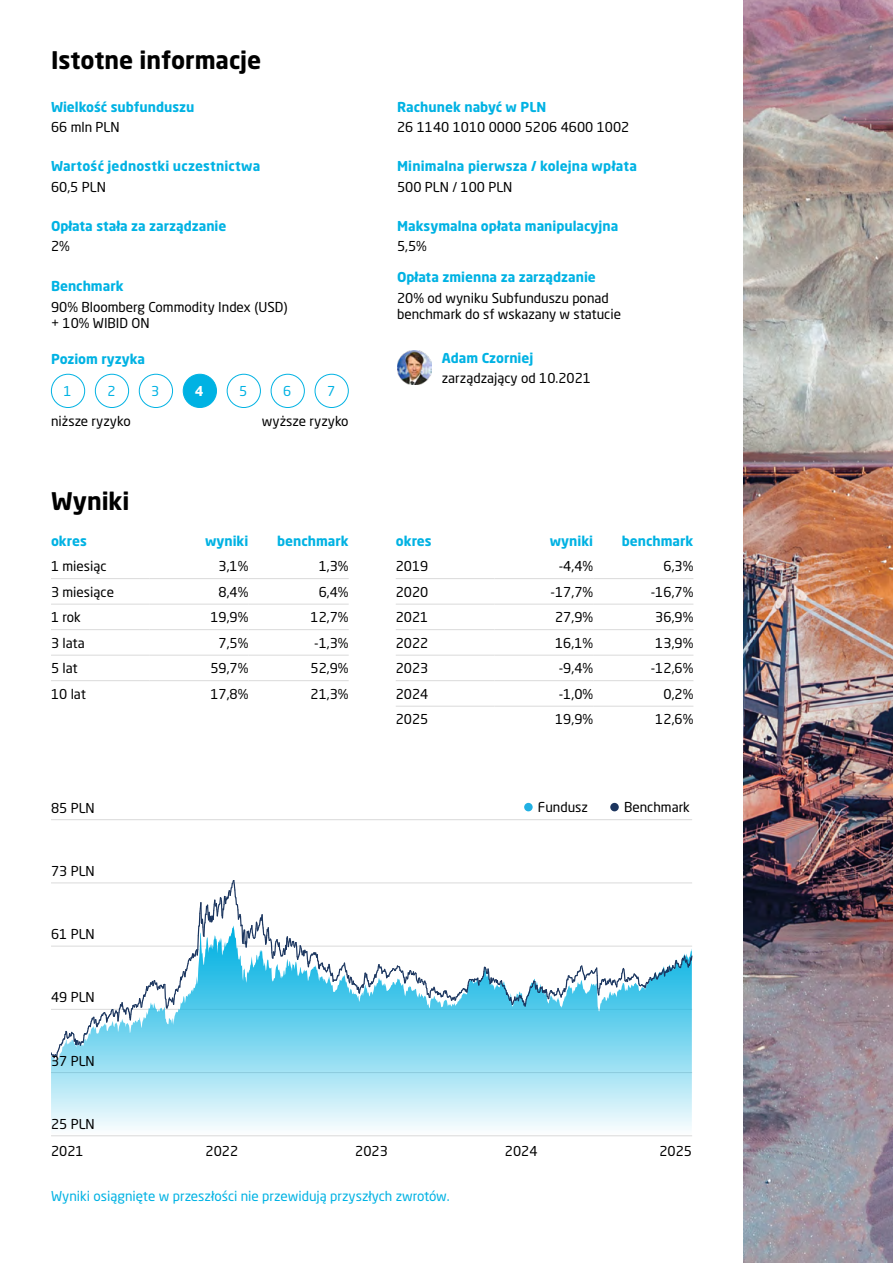
<style>
.page{position:relative;width:893px;height:1263px;background:#fff}
.page>*{position:absolute;margin:0;border:0;box-sizing:border-box;transform-origin:0 0}
.t1{font:700 24px "Neo Sans Pro";letter-spacing:-.005em;color:#000}
.t2{font:13.5px/16.2px "Neo Sans Pro";color:#000}
.t3{font:700 13.5px "Neo Sans Pro";color:#00b2e3}
.t4{font:13.5px "Neo Sans Pro";color:#00b2e3}
.t5{font:700 13.5px "Neo Sans Pro";color:#fff}
</style>
<div class="page">
<img style="left:743px;top:0;width:150px;height:1262px">
<div style="left:51px;top:374px;width:34px;height:34px;border:1px solid #00b2e3;border-radius:50%"></div>
<div style="left:95px;top:374px;width:34px;height:34px;border:1px solid #00b2e3;border-radius:50%"></div>
<div style="left:139px;top:374px;width:34px;height:34px;border:1px solid #00b2e3;border-radius:50%"></div>
<div style="left:183px;top:374px;width:33px;height:33px;background:#00b2e3;border-radius:50%"></div>
<div style="left:183px;top:374px;width:34px;height:34px;border:1px solid #00b2e3;border-radius:50%"></div>
<div style="left:227px;top:374px;width:34px;height:34px;border:1px solid #00b2e3;border-radius:50%"></div>
<div style="left:271px;top:374px;width:34px;height:34px;border:1px solid #00b2e3;border-radius:50%"></div>
<div style="left:315px;top:374px;width:34px;height:34px;border:1px solid #00b2e3;border-radius:50%"></div>
<hr style="left:51px;top:1135px;width:641px;height:1px;background:#dadada">
<hr style="left:51px;top:819px;width:641px;height:1px;background:#dadada">
<svg style="left:51px;top:880px;width:641px;height:249px"></svg>
<img style="left:397px;top:351px;width:34px;height:34px">
<hr style="left:51px;top:578px;width:99px;height:1px;background:#dadada">
<hr style="left:150px;top:578px;width:98px;height:1px;background:#dadada">
<hr style="left:248px;top:578px;width:101px;height:1px;background:#dadada">
<hr style="left:51px;top:604px;width:99px;height:1px;background:#dadada">
<hr style="left:150px;top:604px;width:98px;height:1px;background:#dadada">
<hr style="left:248px;top:604px;width:101px;height:1px;background:#dadada">
<hr style="left:51px;top:629px;width:99px;height:1px;background:#dadada">
<hr style="left:150px;top:629px;width:98px;height:1px;background:#dadada">
<hr style="left:248px;top:629px;width:101px;height:1px;background:#dadada">
<hr style="left:51px;top:655px;width:99px;height:1px;background:#dadada">
<hr style="left:150px;top:655px;width:98px;height:1px;background:#dadada">
<hr style="left:248px;top:655px;width:101px;height:1px;background:#dadada">
<hr style="left:51px;top:680px;width:99px;height:1px;background:#dadada">
<hr style="left:150px;top:680px;width:98px;height:1px;background:#dadada">
<hr style="left:248px;top:680px;width:101px;height:1px;background:#dadada">
<hr style="left:396px;top:578px;width:98px;height:1px;background:#dadada">
<hr style="left:494px;top:578px;width:99px;height:1px;background:#dadada">
<hr style="left:593px;top:578px;width:100px;height:1px;background:#dadada">
<hr style="left:396px;top:604px;width:98px;height:1px;background:#dadada">
<hr style="left:494px;top:604px;width:99px;height:1px;background:#dadada">
<hr style="left:593px;top:604px;width:100px;height:1px;background:#dadada">
<hr style="left:396px;top:629px;width:98px;height:1px;background:#dadada">
<hr style="left:494px;top:629px;width:99px;height:1px;background:#dadada">
<hr style="left:593px;top:629px;width:100px;height:1px;background:#dadada">
<hr style="left:396px;top:655px;width:98px;height:1px;background:#dadada">
<hr style="left:494px;top:655px;width:99px;height:1px;background:#dadada">
<hr style="left:593px;top:655px;width:100px;height:1px;background:#dadada">
<hr style="left:396px;top:680px;width:98px;height:1px;background:#dadada">
<hr style="left:494px;top:680px;width:99px;height:1px;background:#dadada">
<hr style="left:593px;top:680px;width:100px;height:1px;background:#dadada">
<hr style="left:396px;top:706px;width:98px;height:1px;background:#dadada">
<hr style="left:494px;top:706px;width:99px;height:1px;background:#dadada">
<hr style="left:593px;top:706px;width:100px;height:1px;background:#dadada">
<div style="left:524px;top:803px;width:9px;height:8px;background:#21b0e3;border-radius:50%"></div>
<div style="left:610px;top:803px;width:9px;height:8px;background:#1c355e;border-radius:50%"></div>
<h1 class="t1" style="left:51px;top:45px;width:212px">Istotne informacje</h1>
<p class="t3" style="left:51px;top:98px;width:145px">Wielkość subfunduszu</p>
<p class="t2" style="left:51px;top:119px;width:70px">66 mln PLN</p>
<p class="t3" style="left:51px;top:158px;width:211px">Wartość jednostki uczestnictwa</p>
<p class="t2" style="left:51px;top:179px;width:56px">60,5 PLN</p>
<p class="t3" style="left:51px;top:217px;width:177px">Opłata stała za zarządzanie</p>
<p class="t2" style="left:51px;top:238px;width:20px">2%</p>
<p class="t3" style="left:51px;top:277px;width:74px">Benchmark</p>
<p class="t2" style="left:51px;top:298px;width:238px">90% Bloomberg Commodity Index (USD) + 10% WIBID ON</p>
<p class="t3" style="left:51px;top:350px;width:96px">Poziom ryzyka</p>
<p class="t4" style="left:63px;top:383px;width:10px">1</p>
<p class="t4" style="left:107px;top:383px;width:10px">2</p>
<p class="t4" style="left:151px;top:383px;width:10px">3</p>
<p class="t5" style="left:195px;top:382px;width:10px">4</p>
<p class="t4" style="left:239px;top:383px;width:10px">5</p>
<p class="t4" style="left:283px;top:383px;width:10px">6</p>
<p class="t4" style="left:327px;top:383px;width:10px">7</p>
<p class="t2" style="left:51px;top:412px;width:81px">niższe ryzyko</p>
<p class="t2" style="left:262px;top:412px;width:88px">wyższe ryzyko</p>
<h1 class="t1" style="left:51px;top:485px;width:80px">Wyniki</h1>
<p class="t3" style="left:51px;top:532px;width:37px">okres</p>
<p class="t3" style="left:205px;top:532px;width:45px">wyniki</p>
<p class="t3" style="left:277px;top:532px;width:73px">benchmark</p>
<p class="t2" style="left:51px;top:558px;width:57px">1 miesiąc</p>
<p class="t2" style="left:219px;top:558px;width:31px">3,1%</p>
<p class="t2" style="left:319px;top:558px;width:31px">1,3%</p>
<p class="t2" style="left:51px;top:583px;width:65px">3 miesiące</p>
<p class="t2" style="left:219px;top:583px;width:31px">8,4%</p>
<p class="t2" style="left:319px;top:583px;width:31px">6,4%</p>
<p class="t2" style="left:51px;top:609px;width:31px">1 rok</p>
<p class="t2" style="left:210px;top:609px;width:40px">19,9%</p>
<p class="t2" style="left:311px;top:609px;width:40px">12,7%</p>
<p class="t2" style="left:51px;top:634px;width:35px">3 lata</p>
<p class="t2" style="left:219px;top:634px;width:31px">7,5%</p>
<p class="t2" style="left:314px;top:634px;width:36px">-1,3%</p>
<p class="t2" style="left:51px;top:660px;width:28px">5 lat</p>
<p class="t2" style="left:210px;top:660px;width:40px">59,7%</p>
<p class="t2" style="left:311px;top:660px;width:40px">52,9%</p>
<p class="t2" style="left:51px;top:685px;width:36px">10 lat</p>
<p class="t2" style="left:210px;top:685px;width:40px">17,8%</p>
<p class="t2" style="left:311px;top:685px;width:40px">21,3%</p>
<p class="t2" style="left:51px;top:799px;width:45px">85 PLN</p>
<p class="t2" style="left:51px;top:862px;width:45px">73 PLN</p>
<p class="t2" style="left:51px;top:926px;width:45px">61 PLN</p>
<p class="t2" style="left:51px;top:989px;width:45px">49 PLN</p>
<p class="t2" style="left:51px;top:1052px;width:45px">37 PLN</p>
<p class="t2" style="left:51px;top:1115px;width:45px">25 PLN</p>
<p class="t3" style="left:397px;top:98px;width:151px">Rachunek nabyć w PLN</p>
<p class="t2" style="left:397px;top:119px;width:234px">26 1140 1010 0000 5206 4600 1002</p>
<p class="t3" style="left:397px;top:158px;width:242px">Minimalna pierwsza / kolejna wpłata</p>
<p class="t2" style="left:397px;top:179px;width:117px">500 PLN / 100 PLN</p>
<p class="t3" style="left:397px;top:217px;width:223px">Maksymalna opłata manipulacyjna</p>
<p class="t2" style="left:397px;top:238px;width:31px">5,5%</p>
<p class="t3" style="left:397px;top:269px;width:200px">Opłata zmienna za zarządzanie</p>
<p class="t2" style="left:397px;top:290px;width:225px">20% od wyniku Subfunduszu ponad benchmark do sf wskazany w statucie</p>
<p class="t3" style="left:442px;top:349px;width:93px">Adam Czorniej</p>
<p class="t2" style="left:442px;top:370px;width:151px">zarządzający od 10.2021</p>
<p class="t3" style="left:396px;top:532px;width:37px">okres</p>
<p class="t3" style="left:550px;top:532px;width:45px">wyniki</p>
<p class="t3" style="left:622px;top:532px;width:73px">benchmark</p>
<p class="t2" style="left:396px;top:558px;width:34px">2019</p>
<p class="t2" style="left:559px;top:558px;width:36px">-4,4%</p>
<p class="t2" style="left:663px;top:558px;width:31px">6,3%</p>
<p class="t2" style="left:396px;top:583px;width:34px">2020</p>
<p class="t2" style="left:551px;top:583px;width:44px">-17,7%</p>
<p class="t2" style="left:651px;top:583px;width:44px">-16,7%</p>
<p class="t2" style="left:396px;top:609px;width:34px">2021</p>
<p class="t2" style="left:555px;top:609px;width:40px">27,9%</p>
<p class="t2" style="left:655px;top:609px;width:40px">36,9%</p>
<p class="t2" style="left:396px;top:634px;width:34px">2022</p>
<p class="t2" style="left:555px;top:634px;width:40px">16,1%</p>
<p class="t2" style="left:655px;top:634px;width:40px">13,9%</p>
<p class="t2" style="left:396px;top:660px;width:34px">2023</p>
<p class="t2" style="left:559px;top:660px;width:36px">-9,4%</p>
<p class="t2" style="left:651px;top:660px;width:44px">-12,6%</p>
<p class="t2" style="left:396px;top:685px;width:34px">2024</p>
<p class="t2" style="left:559px;top:685px;width:36px">-1,0%</p>
<p class="t2" style="left:663px;top:685px;width:31px">0,2%</p>
<p class="t2" style="left:396px;top:711px;width:34px">2025</p>
<p class="t2" style="left:555px;top:711px;width:40px">19,9%</p>
<p class="t2" style="left:655px;top:711px;width:40px">12,6%</p>
<p class="t2" style="left:538px;top:799px;width:52px">Fundusz</p>
<p class="t2" style="left:624px;top:799px;width:67px">Benchmark</p>
<p class="t2" style="left:51px;top:1143px;width:34px">2021</p>
<p class="t2" style="left:206px;top:1143px;width:34px">2022</p>
<p class="t2" style="left:355px;top:1143px;width:34px">2023</p>
<p class="t2" style="left:505px;top:1143px;width:34px">2024</p>
<p class="t2" style="left:659px;top:1143px;width:34px">2025</p>
<p class="t4" style="left:51px;top:1188px;width:400px">Wyniki osiągnięte w przeszłości nie przewidują przyszłych zwrotów.</p>
</div>
